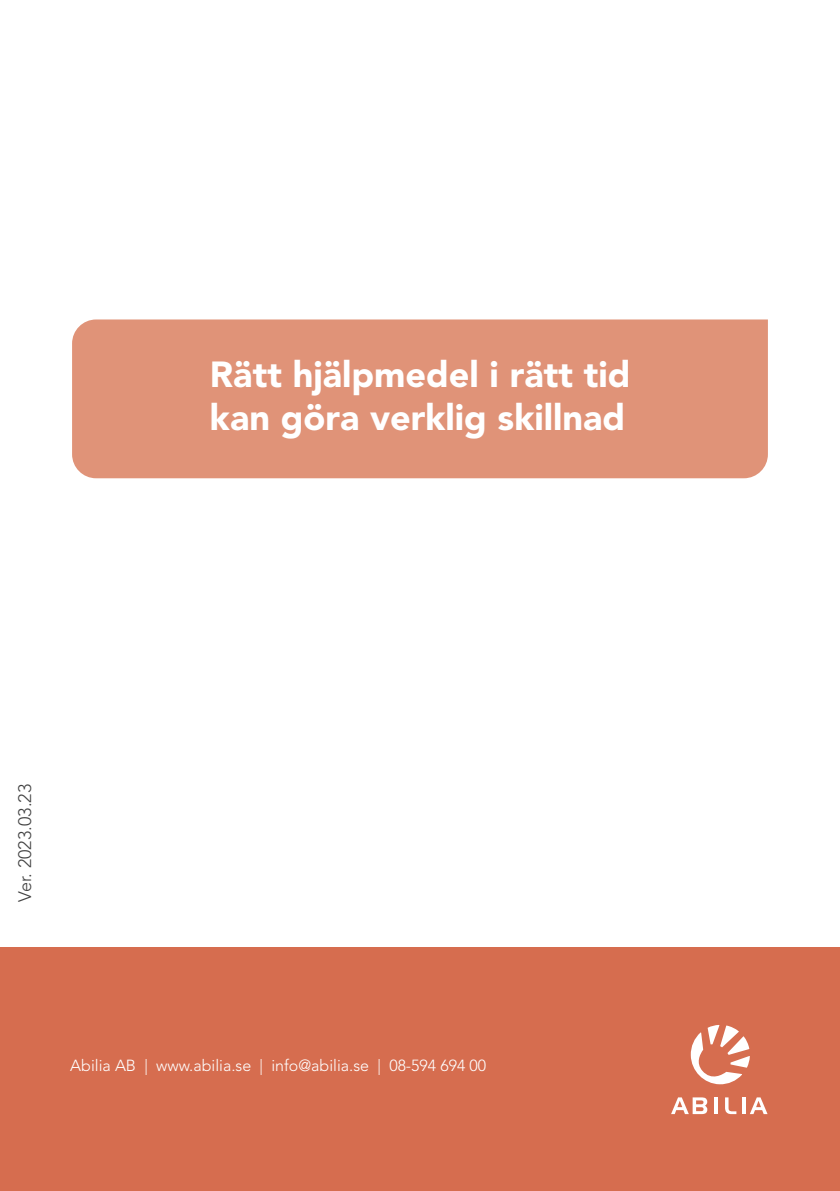
<style>
.page{position:relative;width:840px;height:1191px;background:#fff}
.page>*{position:absolute;margin:0;border:0;box-sizing:border-box;transform-origin:0 0}
.t1{font:900 36px/43.2px "Avenir LT Std";color:#fff}
.t2{font:300 18px "Avenir LT Std";color:#414141}
.t3{font:300 16px "Avenir LT Std";color:#fff}
</style>
<div class="page">
<div style="left:0;top:947px;width:839px;height:244px;background:#d66d4f"></div>
<svg style="left:671px;top:1097px;width:36px;height:17px"></svg>
<svg style="left:714px;top:1097px;width:3px;height:17px"></svg>
<svg style="left:725px;top:1097px;width:11px;height:17px"></svg>
<svg style="left:742px;top:1097px;width:3px;height:17px"></svg>
<svg style="left:750px;top:1097px;width:17px;height:17px"></svg>
<svg style="left:690px;top:1025px;width:59px;height:59px"></svg>
<div style="left:72px;top:319px;width:695px;height:159px;background:#e09378"></div>
<h1 class="t1" style="left:210px;top:353px;width:422px">Rätt hjälpmedel i rätt tid kan göra verklig skillnad</h1>
<p class="t2" style="left:14px;top:901px;width:119px;rotate:-90deg">Ver. 2023.03.23</p>
<p class="t3" style="left:70px;top:1055px;width:417px">Abilia AB | www.abilia.se | info@abilia.se | 08-594 694 00</p>
</div>
